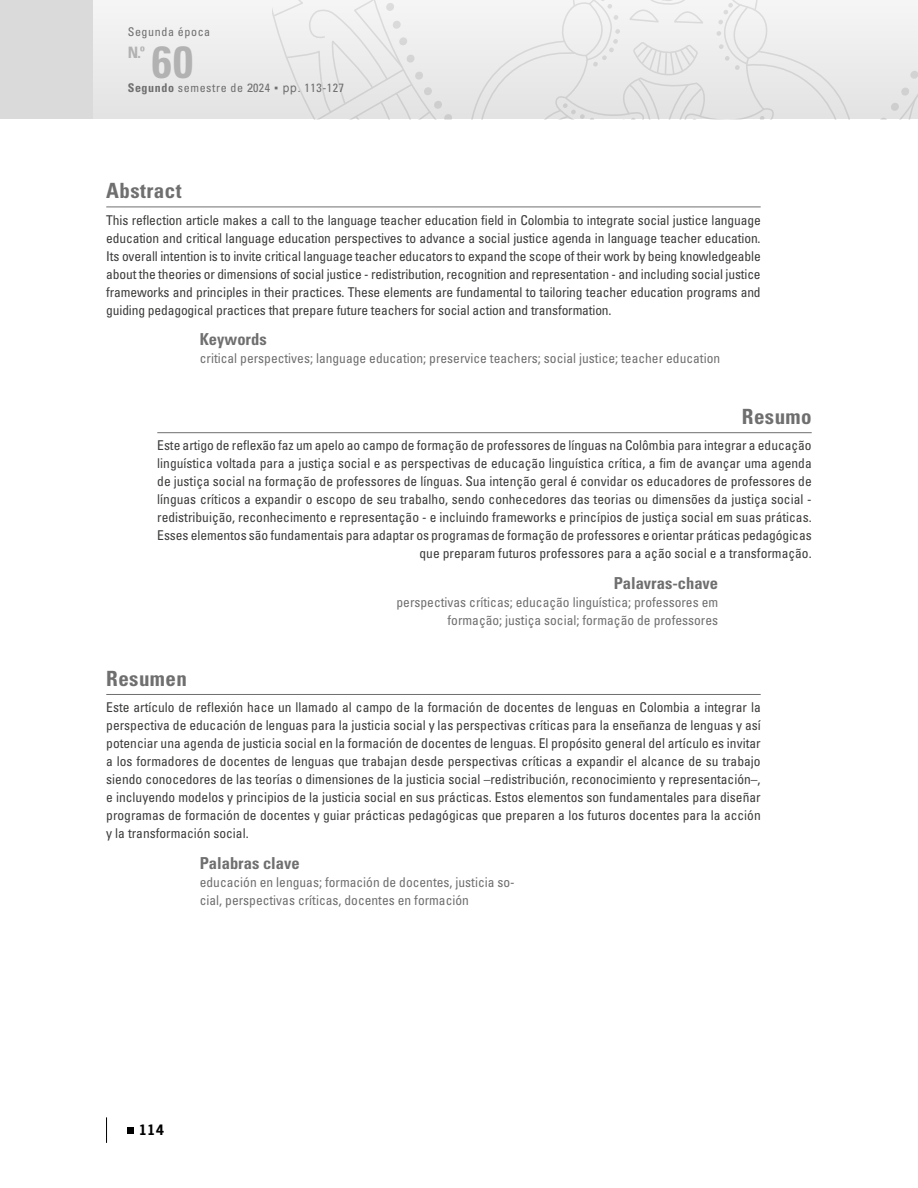
<style>
.page{position:relative;width:918px;height:1188px;background:#fff}
.page>*{position:absolute;margin:0;border:0;box-sizing:border-box;transform-origin:0 0}
.t1{font:700 condensed 45px "Univers LT Std";color:#b3b2b2}
.ResumenT{font:700 condensed 21px "Univers LT Std";letter-spacing:.02em;color:#706f6f}
.Resumo_T{font:700 condensed 21px "Univers LT Std";letter-spacing:.02em;color:#706f6f}
.Abstract_T{font:700 condensed 21px "Univers LT Std";letter-spacing:.02em;color:#706f6f}
.Keywords_T{font:700 condensed 16.5px "Univers LT Std";color:#706f6f}
.Palavras-chave_T{font:700 condensed 16.5px "Univers LT Std";color:#706f6f}
.PalabrasC_EspT{font:700 condensed 16.5px "Univers LT Std";color:#706f6f}
.t2{font:700 condensed 15.75px "Univers LT Std";color:#b3b2b2}
.Resumo_Tx{font:condensed 13.5px/18px "Univers LT Std";color:#3c3c3b;text-align:justify}
.Abstract_Tx{font:condensed 13.5px/18px "Univers LT Std";color:#3c3c3b;text-align:right}
.ResumenTx{font:condensed 13.5px/18px "Univers LT Std";letter-spacing:-.01em;color:#3c3c3b;text-align:justify}
.Keyword_Tx{font:condensed 13.5px/18px "Univers LT Std";color:#706f6f;text-align:right}
.Palavras-chave_Tx{font:condensed 13.5px/18px "Univers LT Std";color:#706f6f}
.palabras_EspaTX{font:condensed 13.5px "Univers LT Std";color:#706f6f}
.t3{font:700 13.5px "News Gothic Std";color:#000}
.t4{font:condensed 12px "Univers LT Std";letter-spacing:.05em;color:#706f6f}
.s1{font-weight:700}
.s2{font-family:"Arial";font-stretch:normal}
</style>
<div class="page">
<div style="left:94px;top:0;width:824px;height:119px;background:#ececec"></div>
<svg style="left:128px;top:1128px;width:6px;height:6px"></svg>
<svg style="left:106px;top:1117px;width:1px;height:26px"></svg>
<div style="left:0;top:0;width:93px;height:119px;background:#dadada"></div>
<svg style="left:272px;top:0;width:646px;height:120px"></svg>
<hr style="left:106px;top:207px;width:655px;height:1px;background:#706f6f">
<hr style="left:157px;top:432px;width:655px;height:1px;background:#706f6f">
<hr style="left:106px;top:694px;width:655px;height:1px;background:#706f6f">
<p class="t4" style="left:128px;top:24px;width:84px">Segunda época</p>
<p class="t2" style="left:128px;top:43px;width:19px">N.º</p>
<h1 class="t1" style="left:152px;top:34px;width:43px">60</h1>
<p class="t4" style="left:128px;top:80px;width:218px"><span class="s1">Segundo</span> semestre de 2024 <span class="s2">▪ pp.</span> 113-127</p>
<p class="ResumenT" style="left:106px;top:178px;width:77px">Abstract</p>
<p class="ResumenTx" style="left:106px;top:211px;width:656px">This reflection article makes a call to the language teacher education field in Colombia to integrate social justice language education and critical language education perspectives to advance a social justice agenda in language teacher education.<br>Its overall intention is to invite critical language teacher educators to expand the scope of their work by being knowledgeable about the theories or dimensions of social justice - redistribution, recognition and representation - and including social justice frameworks and principles in their practices. These elements are fundamental to tailoring teacher education programs and guiding pedagogical practices that prepare future teachers for social action and transformation.</p>
<p class="PalabrasC_EspT" style="left:200px;top:329px;width:68px">Keywords</p>
<p class="palabras_EspaTX" style="left:200px;top:350px;width:522px">critical perspectives; language education; preservice teachers; social justice; teacher education</p>
<p class="Abstract_T" style="left:742px;top:403px;width:71px">Resumo</p>
<p class="Abstract_Tx" style="left:157px;top:436px;width:656px">Este artigo de reflexão faz um apelo ao campo de formação de professores de línguas na Colômbia para integrar a educação linguística voltada para a justiça social e as perspectivas de educação linguística crítica, a fim de avançar uma agenda de justiça social na formação de professores de línguas. Sua intenção geral é convidar os educadores de professores de línguas críticos a expandir o escopo de seu trabalho, sendo conhecedores das teorias ou dimensões da justiça social - redistribuição, reconhecimento e representação - e incluindo frameworks e princípios de justiça social em suas práticas.<br>Esses elementos são fundamentais para adaptar os programas de formação de professores e orientar práticas pedagógicas que preparam futuros professores para a ação social e a transformação.</p>
<p class="Keywords_T" style="left:614px;top:573px;width:106px">Palavras-chave</p>
<p class="Keyword_Tx" style="left:397px;top:593px;width:323px">perspectivas críticas; educação linguística; professores em formação; justiça social; formação de professores</p>
<p class="Resumo_T" style="left:106px;top:665px;width:82px">Resumen</p>
<p class="Resumo_Tx" style="left:106px;top:698px;width:656px">Este artículo de reflexión hace un llamado al campo de la formación de docentes de lenguas en Colombia a integrar la perspectiva de educación de lenguas para la justicia social y las perspectivas críticas para la enseñanza de lenguas y así potenciar una agenda de justicia social en la formación de docentes de lenguas. El propósito general del artículo es invitar a los formadores de docentes de lenguas que trabajan desde perspectivas críticas a expandir el alcance de su trabajo siendo conocedores de las teorías o dimensiones de la justicia social –redistribución, reconocimiento y representación–, e incluyendo modelos y principios de la justicia social en sus prácticas. Estos elementos son fundamentales para diseñar programas de formación de docentes y guiar prácticas pedagógicas que preparen a los futuros docentes para la acción y la transformación social.</p>
<p class="Palavras-chave_T" style="left:200px;top:853px;width:101px">Palabras clave</p>
<p class="Palavras-chave_Tx" style="left:200px;top:873px;width:316px">educación en lenguas; formación de docentes, justicia so&shy;cial, perspectivas críticas, docentes en formación</p>
<p class="t3" style="left:139px;top:1121px;width:27px">114</p>
</div>
